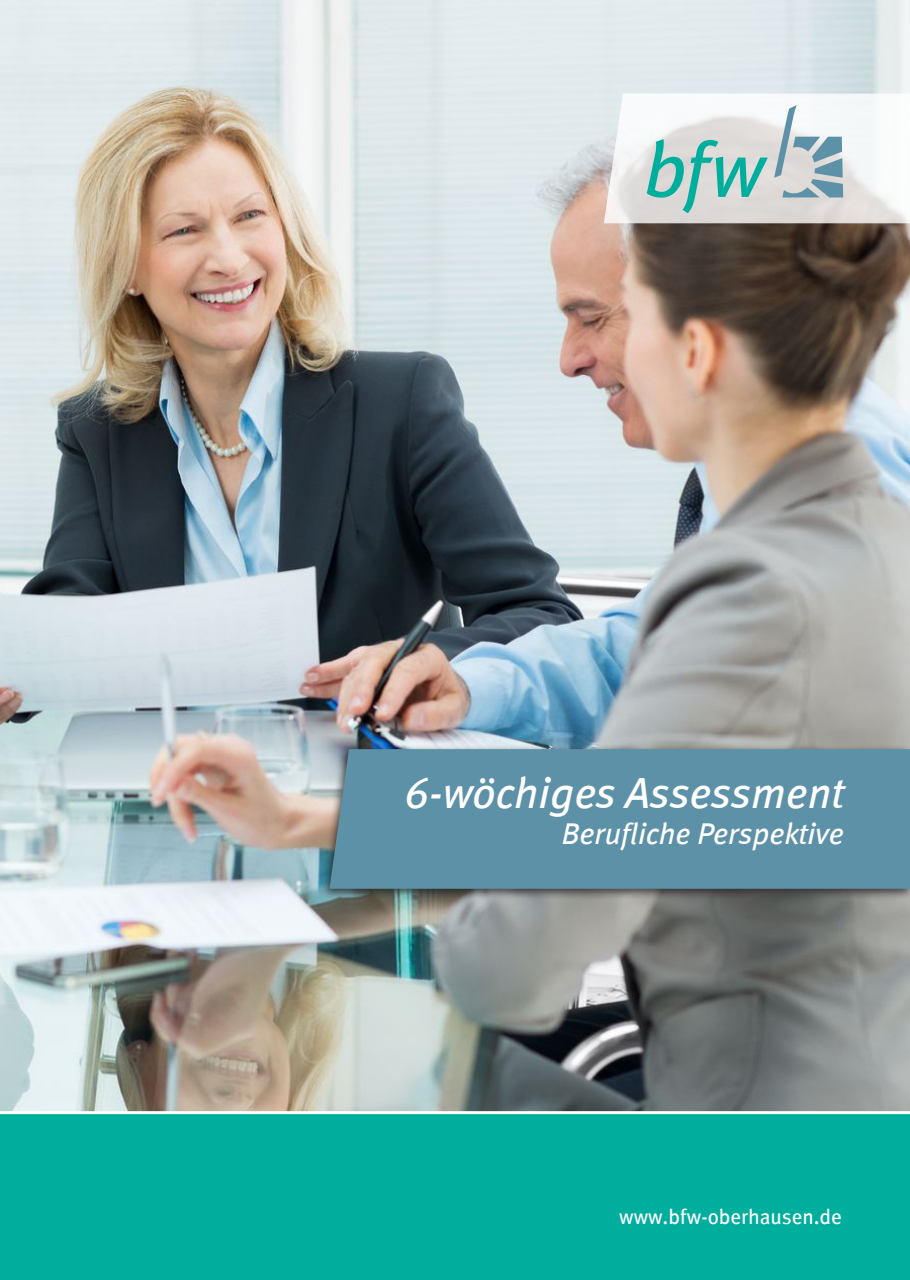
<style>
.page{position:relative;width:910px;height:1280px;background:#fff}
.page>*{position:absolute;margin:0;border:0;box-sizing:border-box;transform-origin:0 0}
.t1{font:italic 43.5px "BFWOB Meta";color:#fff}
.t2{font:italic 30px "BFWOB Meta";color:#fff}
.t3{font:21px "BFWOB Meta";color:#fff}
</style>
<div class="page">
<img style="left:0;top:0;width:910px;height:1111px">
<svg style="left:604px;top:94px;width:306px;height:129px"></svg>
<div style="left:320px;top:745px;width:590px;height:156px;background:#231f20;opacity:.75"></div>
<div style="left:329px;top:749px;width:581px;height:140px;background:#5d91a7"></div>
<div style="left:0;top:1114px;width:910px;height:166px;background:#00ae9d"></div>
<p class="t1" style="left:404px;top:768px;width:441px">6-wöchiges Assessment</p>
<p class="t2" style="left:562px;top:816px;width:283px">Berufliche Perspektive</p>
<p class="t3" style="left:619px;top:1204px;width:224px">www.bfw-oberhausen.de</p>
</div>
